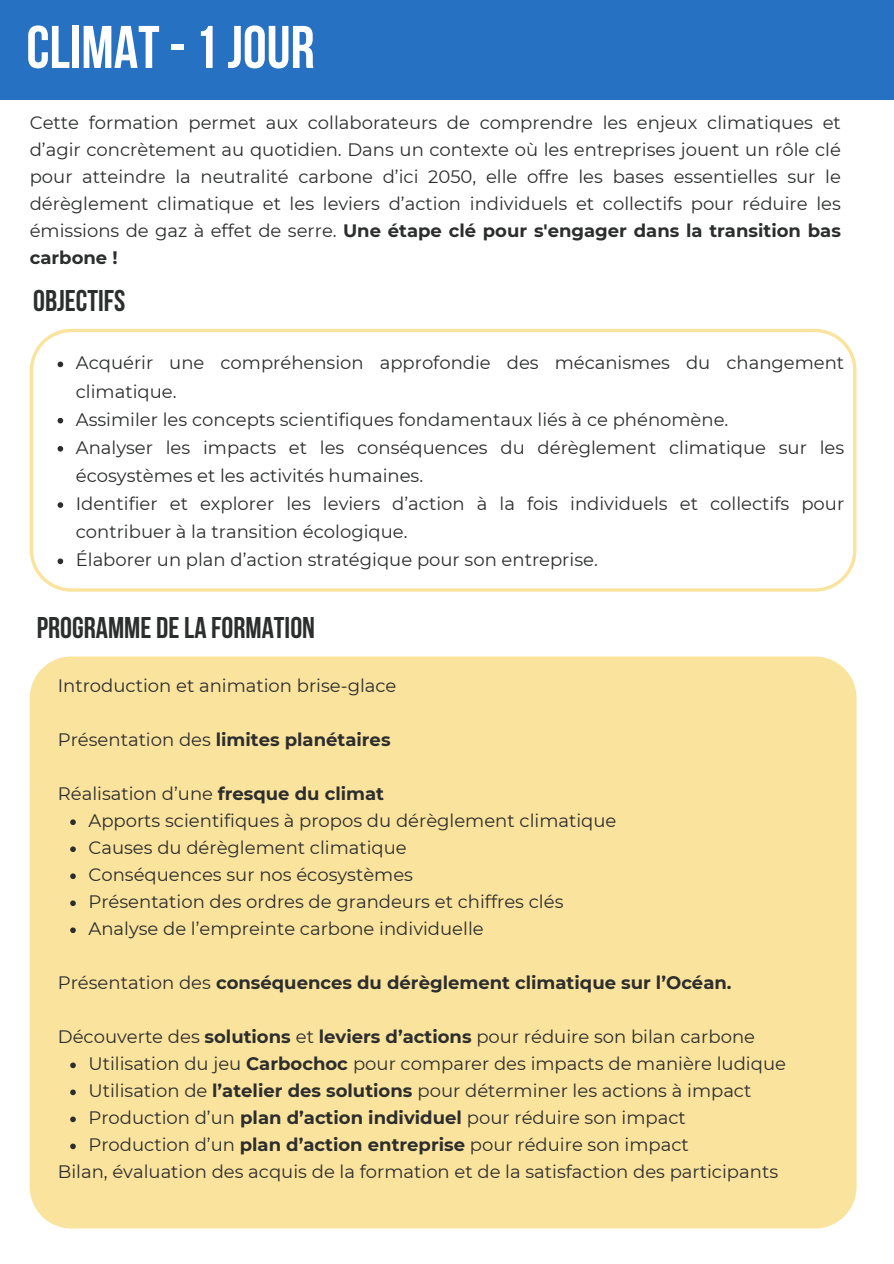
<style>
.page{position:relative;width:894px;height:1264px;background:#fff}
.page>*{position:absolute;margin:0;border:0;box-sizing:border-box;transform-origin:0 0}
.t1{font:700 60px "Bebas Neue";color:#fff}
.t2{font:700 30px "Bebas Neue";color:#2c2d2d}
.t3{font:18px/27px "Montserrat";color:#2c2d2d}
.t4{font:700 18px "Montserrat";color:#2c2d2d}
.s1{font-weight:700}
.s2{font-weight:400}
</style>
<div class="page">
<div style="left:0;top:0;width:893px;height:100px;background:#2671c1"></div>
<div style="left:30px;top:656px;width:826px;height:572px;background:#fae39d"></div>
<svg style="left:70px;top:819px;width:6px;height:6px"></svg>
<svg style="left:70px;top:846px;width:6px;height:6px"></svg>
<svg style="left:70px;top:873px;width:6px;height:6px"></svg>
<svg style="left:70px;top:900px;width:6px;height:6px"></svg>
<svg style="left:70px;top:927px;width:6px;height:6px"></svg>
<svg style="left:70px;top:1062px;width:6px;height:6px"></svg>
<svg style="left:70px;top:1089px;width:6px;height:6px"></svg>
<svg style="left:70px;top:1116px;width:6px;height:6px"></svg>
<svg style="left:70px;top:1143px;width:6px;height:6px"></svg>
<svg style="left:30px;top:329px;width:825px;height:262px"></svg>
<svg style="left:58px;top:361px;width:5px;height:6px"></svg>
<svg style="left:58px;top:418px;width:5px;height:5px"></svg>
<svg style="left:58px;top:446px;width:5px;height:5px"></svg>
<svg style="left:58px;top:502px;width:5px;height:6px"></svg>
<svg style="left:58px;top:558px;width:5px;height:6px"></svg>
<h1 class="t1" style="left:26px;top:23px;width:290px">CLIMAT-1JOUR</h1>
<p class="t3" style="left:30px;top:109px;width:812px;text-align:justify">Cette formation permet aux collaborateurs de comprendre les enjeux climatiques et d’agir concrètement au quotidien. Dans un contexte où les entreprises jouent un rôle clé pour atteindre la neutralité carbone d’ici 2050, elle offre les bases essentielles sur le dérèglement climatique et les leviers d’action individuels et collectifs pour réduire les émissions de gaz à effet de serre. <span class="s1">Une étape clé pour s'engager dans la transition bas carbone !</span></p>
<p class="t2" style="left:33px;top:289px;width:94px">OBJECTIFS</p>
<p class="t3" style="left:76px;top:349px;width:769px;line-height:28.2px">Acquérir une compréhension approfondie des mécanismes du changement climatique.</p>
<p class="t3" style="left:76px;top:406px;width:654px">Assimiler les concepts scientifiques fondamentaux liés à ce phénomène.</p>
<p class="t3" style="left:76px;top:433px;width:769px;line-height:28.2px">Analyser les impacts et les conséquences du dérèglement climatique sur les écosystèmes et les activités humaines.</p>
<p class="t3" style="left:76px;top:489px;width:769px;line-height:28.2px">Identifier et explorer les leviers d’action à la fois individuels et collectifs pour contribuer à la transition écologique.</p>
<p class="t3" style="left:76px;top:546px;width:523px">Élaborer un plan d’action stratégique pour son entreprise.</p>
<p class="t2" style="left:37px;top:616px;width:280px">PROGRAMME DELA FORMATION</p>
<p class="t3" style="left:58px;top:672px;width:340px">Introduction et animation brise-glace</p>
<h2 class="t4" style="left:58px;top:728px;width:334px"><span class="s2">Présentation des</span> limites planétaires</h2>
<p class="t3" style="left:58px;top:780px;width:327px">Réalisation d’une <span class="s1">fresque du climat</span></p>
<p class="t3" style="left:88px;top:807px;width:529px">Apports scientifiques à propos du dérèglement climatique</p>
<p class="t3" style="left:88px;top:834px;width:320px">Causes du dérèglement climatique</p>
<p class="t3" style="left:88px;top:861px;width:326px">Conséquences sur nos écosystèmes</p>
<p class="t3" style="left:88px;top:888px;width:476px">Présentation des ordres de grandeurs et chiffres clés</p>
<h2 class="t3" style="left:88px;top:915px;width:396px">Analyse de l’empreinte carbone individuelle</h2>
<p class="t4" style="left:58px;top:971px;width:675px"><span class="s2">Présentation des</span> conséquences du dérèglement climatique sur l’Océan.</p>
<p class="t3" style="left:58px;top:1023px;width:698px">Découverte des <span class="s1">solutions</span> et <span class="s1">leviers d’actions</span> pour réduire son bilan carbone</p>
<p class="t3" style="left:88px;top:1050px;width:699px">Utilisation du jeu <span class="s1">Carbochoc</span> pour comparer des impacts de manière ludique</p>
<p class="t3" style="left:88px;top:1077px;width:664px">Utilisation de <span class="s1">l’atelier des solutions</span> pour déterminer les actions à impact</p>
<p class="t3" style="left:88px;top:1104px;width:599px">Production d’un <span class="s1">plan d’action individuel</span> pour réduire son impact</p>
<p class="t3" style="left:88px;top:1131px;width:601px">Production d’un <span class="s1">plan d’action entreprise</span> pour réduire son impact</p>
<p class="t3" style="left:58px;top:1158px;width:721px">Bilan, évaluation des acquis de la formation et de la satisfaction des participants</p>
</div>
